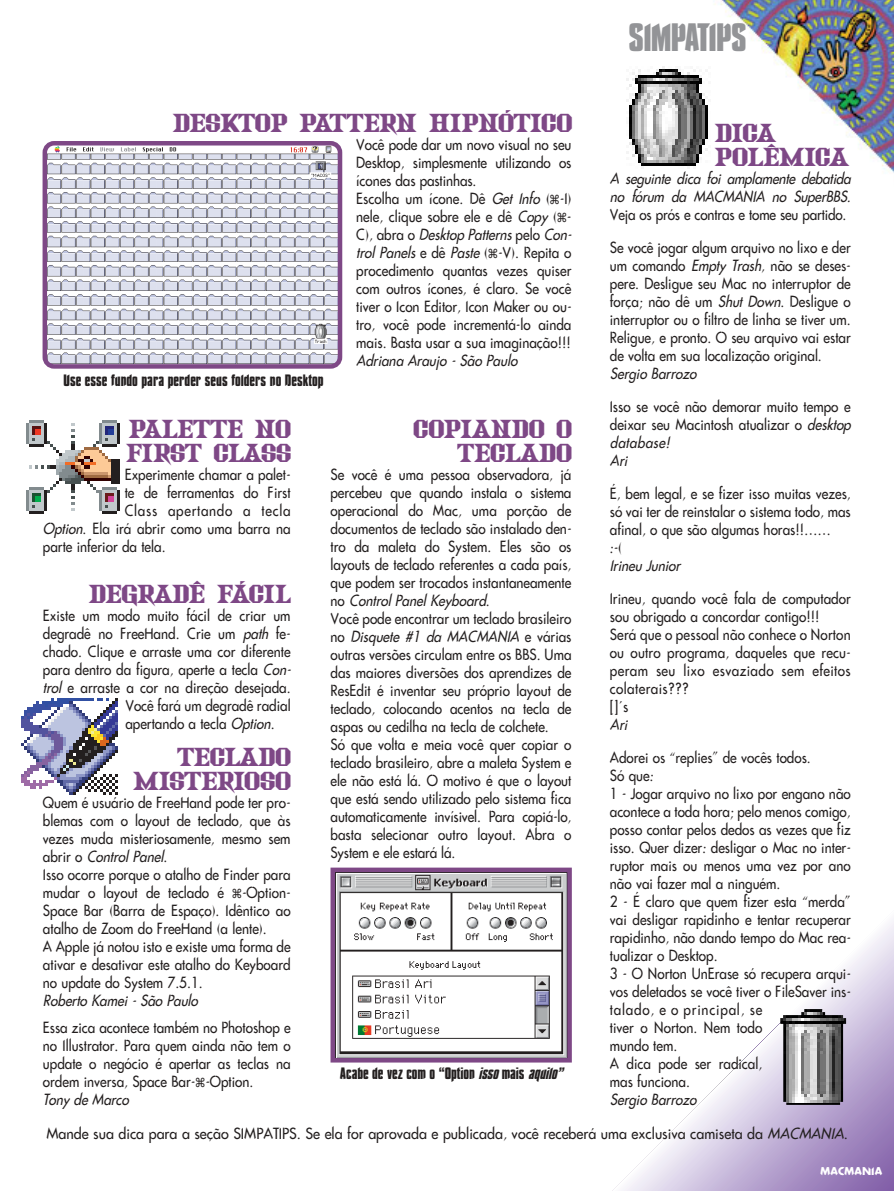
<style>
.page{position:relative;width:894px;height:1191px;background:#fff}
.page>*{position:absolute;margin:0;border:0;box-sizing:border-box;transform-origin:0 0}
.t1{font:700 36px "Compacta Vitima";letter-spacing:-.02em;color:#939497}
.t2{font:700 24px/24px "Macmania";color:#7e4886}
.t3{font:15px/18px "Futura Vitima";color:#231f1f;scale:.9 1}
.t4{font:italic 15px/18px "Futura Vitima";color:#231f1f;scale:.9 1}
.t5{font:15px "Futura Vitima";color:#231f1f;scale:.95 1}
.t6{font:700 15px "Compacta Vitima";color:#231f1f}
.t7{font:15px "Futura Vitima";letter-spacing:.05em;color:#231f1f;scale:.9 1}
.t8{font:700 10.5px "Futura Vitima";color:#fff}
.s1{font-style:italic}
.s2{font-family:"Macmania Garamond Normal"}
</style>
<div class="page">
<img style="left:714px;top:0;width:180px;height:173px">
<svg style="left:612px;top:921px;width:282px;height:270px"></svg>
<img style="left:21px;top:698px;width:97px;height:97px">
<img style="left:337px;top:873px;width:230px;height:185px">
<div style="left:331px;top:868px;width:241px;height:195px;border:4px solid #7e4886"></div>
<img style="left:48px;top:146px;width:289px;height:218px">
<div style="left:43px;top:141px;width:299px;height:228px;border:4px solid #7e4886;border-radius:9px"></div>
<img style="left:26px;top:420px;width:94px;height:94px">
<img style="left:780px;top:1009px;width:66px;height:96px">
<img style="left:626px;top:67px;width:82px;height:99px">
<h2 class="t2" style="left:173px;top:114px;width:401px">DESKTOP PATTERN HIPNÓTICO</h2>
<p class="t3" style="left:356px;top:137px;width:244px">Você pode dar um novo visual no seu Desktop, simplesmente utilizando os ícones das pastinhas.<br>Escolha um ícone. Dê <span class="s1">Get Info</span> (<span class="s2">Ω</span>-I) nele, clique sobre ele e dê <span class="s1">Copy</span> (<span class="s2">Ω</span>-C ) , a b r a o <span class="s1">Desktop Patterns</span> p e l o <span class="s1">Con&shy;trol Panels</span> e dê <span class="s1">Paste</span> (<span class="s2">Ω</span>-V). Repita o procedimento quantas vezes quiser com outros ícones, é claro. Se você tiver o Icon Editor, Icon Maker ou ou&shy;tro, você pode incrementá-lo ainda mais. Basta usar a sua imaginação!!!</p>
<p class="t4" style="left:356px;top:353px;width:184px">Adriana Araujo - São Paulo</p>
<p class="t6" style="left:64px;top:374px;width:262px">Use esse fundo para perder seus folders no Desktop</p>
<h2 class="t2" style="left:126px;top:420px;width:166px">PALETTE NO<br>FIRST CLASS</h2>
<p class="t3" style="left:125px;top:467px;width:186px">Experimente chamar a palet-</p>
<p class="t3" style="left:125px;top:485px;width:186px">te de ferramentas do First</p>
<p class="t7" style="left:125px;top:503px;width:186px">Class apertando a tecla</p>
<p class="t3" style="left:43px;top:521px;width:277px"><span class="s1">Option</span>. Ela irá abrir como uma barra na</p>
<p class="t3" style="left:43px;top:539px;width:138px">parte inferior da tela.</p>
<h2 class="t2" style="left:89px;top:585px;width:203px">DEGRADÊ FÁCIL</h2>
<p class="t3" style="left:43px;top:608px;width:277px">Existe um modo muito fácil de criar um</p>
<p class="t3" style="left:43px;top:626px;width:277px">degradê no FreeHand. Crie um <span class="s1">path</span> fe-</p>
<p class="t3" style="left:43px;top:644px;width:277px">chado. Clique e arraste uma cor diferente</p>
<p class="t3" style="left:43px;top:662px;width:280px">para dentro da figura, aperte a tecla <span class="s1">Con-</span></p>
<p class="t3" style="left:43px;top:680px;width:277px"><span class="s1">trol</span> e arraste a cor na direção desejada.</p>
<p class="t3" style="left:125px;top:698px;width:185px">Você fará um degradê radial</p>
<p class="t3" style="left:125px;top:716px;width:167px">apertando a tecla <span class="s1">Option</span>.</p>
<h2 class="t2" style="left:133px;top:748px;width:159px;text-align:right">TECLADO<br>MISTERIOSO</h2>
<p class="t3" style="left:43px;top:795px;width:277px">Quem é usuário de FreeHand pode ter pro&shy;blemas com o layout de teclado, que às vezes muda misteriosamente, mesmo sem a b r i r o <span class="s1">Control Panel</span>.<br>Isso ocorre porque o atalho de Finder para mudar o layout de teclado é <span class="s2">Ω</span>-Option-Space Bar (Barra de Espaço). Idêntico ao atalho de Zoom do FreeHand (a lente).<br>A Apple já notou isto e existe uma forma de ativar e desativar este atalho do Keyboard no update do System 7.5.1.</p>
<p class="t4" style="left:43px;top:993px;width:177px">Roberto Kamei - São Paulo</p>
<p class="t3" style="left:43px;top:1020px;width:277px">Essa zica acontece também no Photoshop e no Illustrator. Para quem ainda não tem o update o negócio é apertar as teclas na ordem inversa, Space Bar-<span class="s2">Ω</span>-Option.<br><span class="s1">Tony de Marco</span></p>
<h2 class="t2" style="left:414px;top:420px;width:159px;text-align:right">COPIANDO O<br>TECLADO</h2>
<p class="t3" style="left:331px;top:467px;width:269px">Se você é uma pessoa observadora, já percebeu que quando instala o sistema operacional do Mac, uma porção de documentos de teclado são instalado den&shy;tro da maleta do System. Eles são os layouts de teclado referentes a cada país, que podem ser trocados instantaneamente n o <span class="s1">Control Panel Keyboard</span>.<br>Você pode encontrar um teclado brasileiro n o <span class="s1">Disquete #1 da MACMANIA</span> e v á r i a s outras versões circulam entre os BBS. Uma das maiores diversões dos aprendizes de ResEdit é inventar seu próprio layout de teclado, colocando acentos na tecla de aspas ou cedilha na tecla de colchete.<br>Só que volta e meia você quer copiar o teclado brasileiro, abre a maleta System e ele não está lá. O motivo é que o layout que está sendo utilizado pelo sistema fica automaticamente invísivel. Para copiá-lo, basta selecionar outro layout. Abra o System e ele estará lá.</p>
<p class="t6" style="left:340px;top:1067px;width:228px">Acabe de vez com o “Option <span class="s1">isso</span>mais <span class="s1">aquilo”</span></p>
<h1 class="t1" style="left:629px;top:22px;width:120px">SIMPATIPS</h1>
<h2 class="t2" style="left:715px;top:124px;width:135px">DICA<br>POLÊMICA</h2>
<p class="t4" style="left:610px;top:170px;width:273px">A seguinte dica foi amplamente debatida no fórum da MACMANIA no SuperBBS.</p>
<p class="t3" style="left:610px;top:206px;width:264px">Veja os prós e contras e tome seu partido.</p>
<p class="t3" style="left:610px;top:239px;width:269px;text-align:justify">Se você jogar algum arquivo no lixo e der um comando <span class="s1">Empty Trash</span>, não se deses&shy;pere. Desligue seu Mac no interruptor de força; não dê um <span class="s1">Shut Down</span>. Desligue o interruptor ou o filtro de linha se tiver um.<br>Religue, e pronto. O seu arquivo vai estar de volta em sua localização original.</p>
<p class="t4" style="left:610px;top:365px;width:101px">Sergio Barrozo</p>
<p class="t3" style="left:610px;top:398px;width:273px">Isso se você não demorar muito tempo e deixar seu Macintosh atualizar o <span class="s1">desktop database!<br>Ari</span></p>
<p class="t3" style="left:610px;top:485px;width:269px">É, bem legal, e se fizer isso muitas vezes, só vai ter de reinstalar o sistema todo, mas afinal, o que são algumas horas!!……<br>:-(</p>
<p class="t4" style="left:610px;top:557px;width:83px">Irineu Junior</p>
<p class="t3" style="left:610px;top:590px;width:269px">Irineu, quando você fala de computador sou obrigado a concordar contigo!!!<br>Será que o pessoal não conhece o Norton ou outro programa, daqueles que recu&shy;peram seu lixo esvaziado sem efeitos colaterais???<br>[]´s</p>
<p class="t4" style="left:610px;top:716px;width:24px">Ari</p>
<p class="t3" style="left:610px;top:749px;width:269px">Adorei os “replies” de vocês todos.<br>Só que:<br>1 - Jogar arquivo no lixo por engano não acontece a toda hora; pelo menos comigo, posso contar pelos dedos as vezes que fiz isso. Quer dizer: desligar o Mac no inter&shy;ruptor mais ou menos uma vez por ano não vai fazer mal a ninguém.<br>2 - É claro que quem fizer esta “merda” vai desligar rapidinho e tentar recuperar rapidinho, não dando tempo do Mac rea&shy;tualizar o Desktop.<br>3 - O Norton UnErase só recupera arqui&shy;vos deletados se você tiver o FileSaver ins&shy;talado, e o principal, se<br>tiver o Norton. Nem todo<br>mundo tem.<br>A dica pode ser radical,<br>mas funciona.</p>
<p class="t4" style="left:610px;top:1091px;width:101px">Sergio Barrozo</p>
<p class="t5" style="left:46px;top:1126px;width:845px">Mande sua dica para a seção SIMPATIPS. Se ela for aprovada e publicada, você receberá uma exclusiva camiseta da <span class="s1">MACMANIA</span>.</p>
<p class="t8" style="left:820px;top:1166px;width:63px">MACMANIA</p>
</div>
